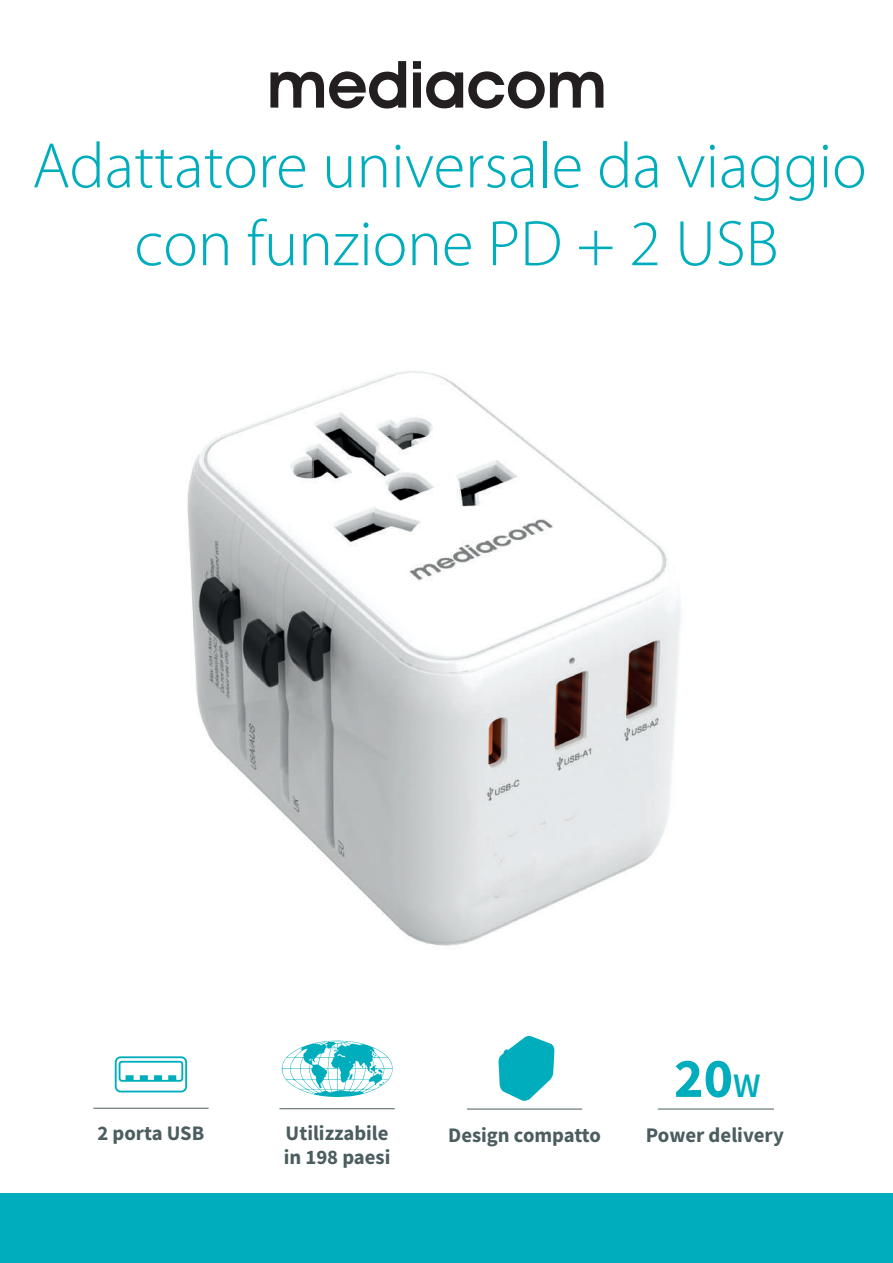
<style>
.page{position:relative;width:893px;height:1263px;background:#fff}
.page>*{position:absolute;margin:0;border:0;box-sizing:border-box;transform-origin:0 0}
.t1{font:300 64.8px/77.8px "Myriad Pro";color:#00adbc;text-align:center}
.t2{font:700 55.95px "Source Sans Pro";color:#00adbc}
.t3{font:700 20.85px "Source Sans Pro";color:#4c5d60}
.t4{font:700 20.7px/24.9px "Source Sans Pro";color:#4c5d60}
.s1{font-weight:600;font-size:34.35px}
</style>
<div class="page">
<div style="left:0;top:1193px;width:893px;height:70px;background:#00adbc"></div>
<svg style="left:270px;top:61px;width:136px;height:48px"></svg>
<svg style="left:413px;top:61px;width:190px;height:48px"></svg>
<img style="left:187px;top:371px;width:494px;height:575px">
<hr style="left:93px;top:1108px;width:116px;height:1px;background:#4c5d60">
<hr style="left:279px;top:1108px;width:116px;height:1px;background:#4c5d60">
<hr style="left:467px;top:1109px;width:115px;height:1px;background:#4c5d60">
<svg style="left:115px;top:1056px;width:72px;height:36px"></svg>
<svg style="left:281px;top:1041px;width:112px;height:56px"></svg>
<hr style="left:658px;top:1109px;width:116px;height:1px;background:#4c5d60">
<svg style="left:498px;top:1036px;width:57px;height:65px"></svg>
<p class="t1" style="left:32px;top:126px;width:836px">Adattatore universale da viaggio con funzione PD + 2 USB</p>
<p class="t4" style="left:98px;top:1120px;width:108px">2 porta USB</p>
<p class="t4" style="left:284px;top:1120px;width:108px">Utilizzabile in 198 paesi</p>
<p class="t4" style="left:448px;top:1122px;width:154px">Design compatto</p>
<p class="t2" style="left:674px;top:1040px;width:88px">20<span class="s1">W</span></p>
<p class="t3" style="left:646px;top:1121px;width:139px">Power delivery</p>
</div>
